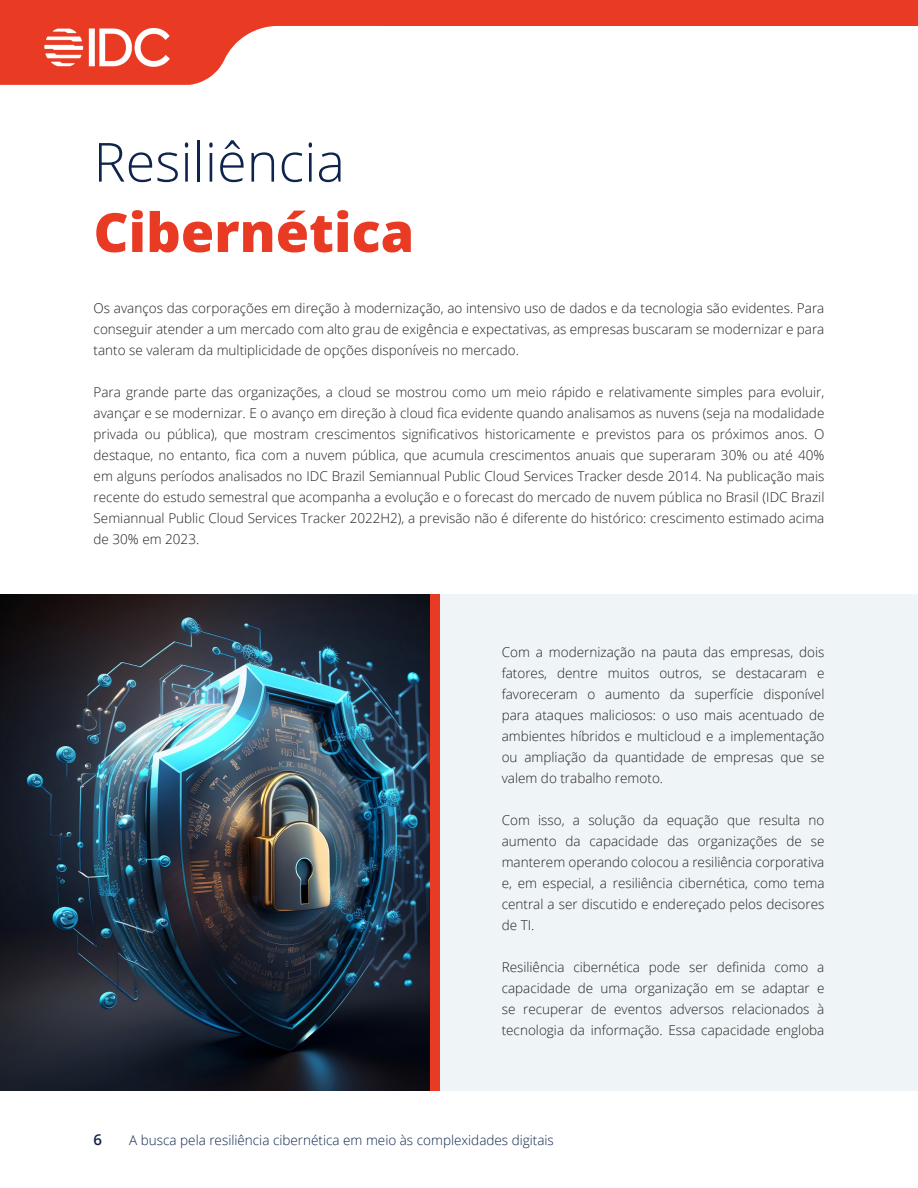
<style>
.page{position:relative;width:918px;height:1188px;background:#fff}
.page>*{position:absolute;margin:0;border:0;box-sizing:border-box;transform-origin:0 0}
.t1{font:800 54px "Open Sans";color:#e93b24}
.t2{font:300 54px "Open Sans";color:#0e244c}
.t3{font:600 15px "Open Sans";color:#0e244c}
.t4{font:300 13.5px/21px "Open Sans";color:#231f20;text-align:justify}
.t5{font:300 13.5px "Open Sans";color:#0e244c}
</style>
<div class="page">
<div style="left:104px;top:594px;width:814px;height:496px;background:#eff5f7"></div>
<img style="left:0;top:594px;width:430px;height:496px">
<div style="left:430px;top:594px;width:10px;height:496px;background:#e93b24"></div>
<svg style="left:0;top:0;width:918px;height:85px"></svg>
<img style="left:45px;top:28px;width:126px;height:38px">
<h1 class="t2" style="left:94px;top:125px;width:253px">Resiliência</h1>
<h1 class="t1" style="left:94px;top:195px;width:322px">Cibernética</h1>
<p class="t4" style="left:94px;top:297px;width:732px">Os avanços das corporações em direção à modernização, ao intensivo uso de dados e da tecnologia são evidentes. Para conseguir atender a um mercado com alto grau de exigência e expectativas, as empresas buscaram se modernizar e para tanto se valeram da multiplicidade de opções disponíveis no mercado.</p>
<p class="t4" style="left:94px;top:381px;width:732px">Para grande parte das organizações, a cloud se mostrou como um meio rápido e relativamente simples para evoluir, avançar e se modernizar. E o avanço em direção à cloud fica evidente quando analisamos as nuvens (seja na modalidade privada ou pública), que mostram crescimentos significativos historicamente e previstos para os próximos anos. O destaque, no entanto, fica com a nuvem pública, que acumula crescimentos anuais que superaram 30% ou até 40% em alguns períodos analisados no IDC Brazil Semiannual Public Cloud Services Tracker desde 2014. Na publicação mais recente do estudo semestral que acompanha a evolução e o forecast do mercado de nuvem pública no Brasil (IDC Brazil Semiannual Public Cloud Services Tracker 2022H2), a previsão não é diferente do histórico: crescimento estimado acima de 30% em 2023.</p>
<p class="t4" style="left:502px;top:641px;width:324px">Com a modernização na pauta das empresas, dois fatores, dentre muitos outros, se destacaram e favoreceram o aumento da superfície disponível para ataques maliciosos: o uso mais acentuado de ambientes híbridos e multicloud e a implementação ou ampliação da quantidade de empresas que se valem do trabalho remoto.</p>
<p class="t4" style="left:502px;top:809px;width:324px">Com isso, a solução da equação que resulta no aumento da capacidade das organizações de se manterem operando colocou a resiliência corporativa e, em especial, a resiliência cibernética, como tema central a ser discutido e endereçado pelos decisores de TI.</p>
<p class="t4" style="left:502px;top:956px;width:324px">Resiliência cibernética pode ser definida como a capacidade de uma organização em se adaptar e se recuperar de eventos adversos relacionados à tecnologia da informação. Essa capacidade engloba</p>
<p class="t3" style="left:94px;top:1129px;width:10px">6</p>
<p class="t5" style="left:129px;top:1131px;width:426px">A busca pela resiliência cibernética em meio às complexidades digitais</p>
</div>
